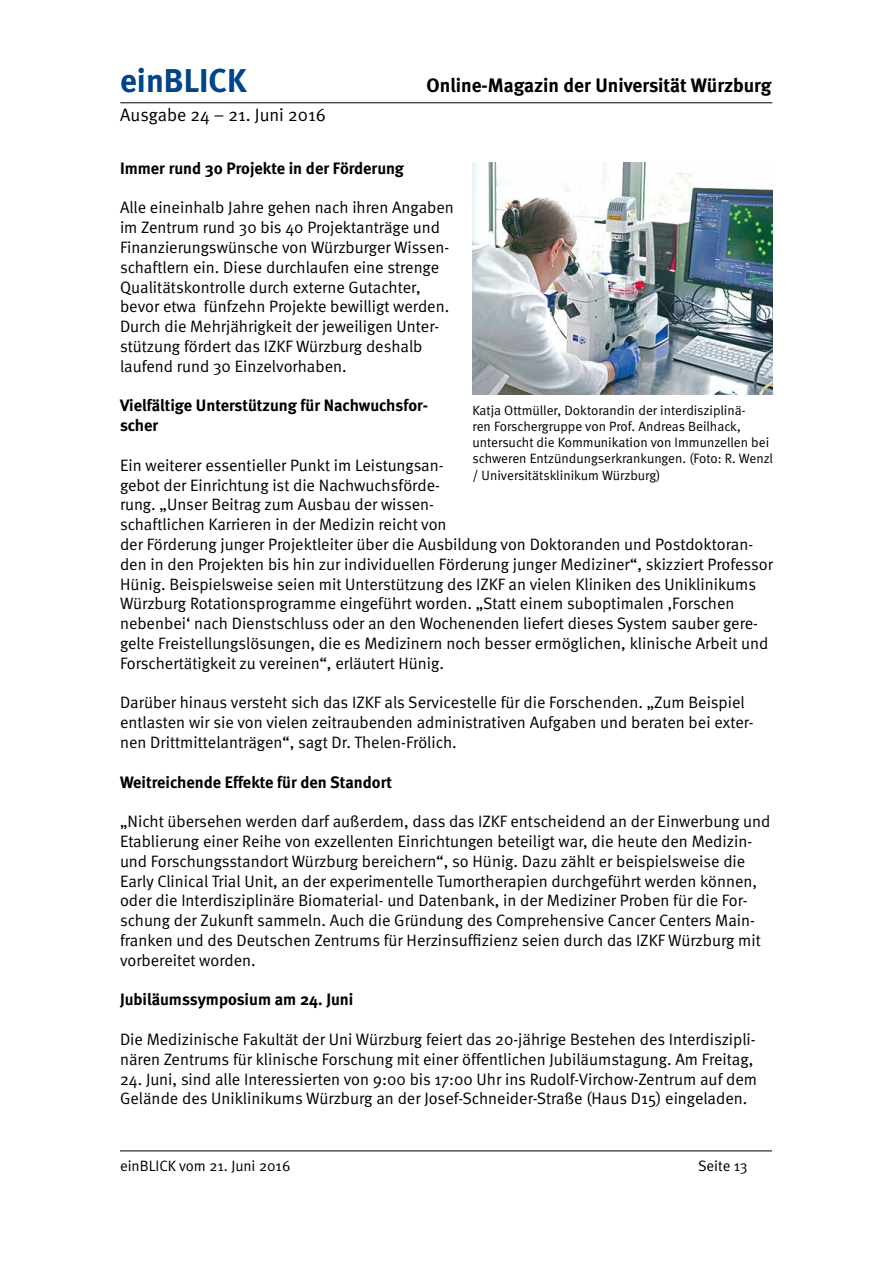
<style>
.page{position:relative;width:893px;height:1263px;background:#fff}
.page>*{position:absolute;margin:0;border:0;box-sizing:border-box;transform-origin:0 0}
.t1{font:700 33px "Meta";color:#004489}
.t2{font:700 19.5px "Meta";color:#000}
.t3{font:18px "Meta Normal";color:#000}
.t4{font:16.5px/19.8px "Meta Normal";color:#000}
.t5{font:700 16.5px/19.8px "Meta";color:#000}
.t6{font:15px "Meta Normal";color:#000}
.t7{font:13.5px/16.2px "Meta Normal";color:#000}
</style>
<div class="page">
<hr style="left:120px;top:102px;width:652px;height:1px;background:#000">
<hr style="left:120px;top:1150px;width:652px;height:1px;background:#000">
<img style="left:472px;top:162px;width:301px;height:233px">
<h1 class="t1" style="left:120px;top:61px;width:128px">einBLICK</h1>
<p class="t2" style="left:427px;top:74px;width:346px">Online-Magazin der Universität Würzburg</p>
<p class="t3" style="left:120px;top:105px;width:207px">Ausgabe 24 – 21. Juni 2016</p>
<p class="t5" style="left:120px;top:158px;width:286px">Immer rund 30 Projekte in der Förderung</p>
<p class="t4" style="left:120px;top:197px;width:335px">Alle eineinhalb Jahre gehen nach ihren Angaben im Zentrum rund 30 bis 40 Projektanträge und Finanzierungswünsche von Würzburger Wissen&shy;schaftlern ein. Diese durchlaufen eine strenge Qualitätskontrolle durch externe Gutachter, bevor etwa fünfzehn Projekte bewilligt werden.<br>Durch die Mehrjährigkeit der jeweiligen Unter&shy;stützung fördert das IZKF Würzburg deshalb laufend rund 30 Einzelvorhaben.</p>
<p class="t5" style="left:120px;top:395px;width:310px">Vielfältige Unterstützung für Nachwuchsfor&shy;scher</p>
<p class="t4" style="left:120px;top:455px;width:654px">Ein weiterer essentieller Punkt im Leistungsan-<br>gebot der Einrichtung ist die Nachwuchsförde-<br>rung. „Unser Beitrag zum Ausbau der wissen-<br>schaftlichen Karrieren in der Medizin reicht von<br>der Förderung junger Projektleiter über die Ausbildung von Doktoranden und Postdoktoran&shy;den in den Projekten bis hin zur individuellen Förderung junger Mediziner“, skizziert Professor Hünig. Beispielsweise seien mit Unterstützung des IZKF an vielen Kliniken des Uniklinikums Würzburg Rotationsprogramme eingeführt worden. „Statt einem suboptimalen ‚Forschen nebenbei‘ nach Dienstschluss oder an den Wochenenden liefert dieses System sauber gere&shy;gelte Freistellungslösungen, die es Medizinern noch besser ermöglichen, klinische Arbeit und Forschertätigkeit zu vereinen“, erläutert Hünig.</p>
<p class="t4" style="left:120px;top:692px;width:635px">Darüber hinaus versteht sich das IZKF als Servicestelle für die Forschenden. „Zum Beispiel entlasten wir sie von vielen zeitraubenden administrativen Aufgaben und beraten bei exter&shy;nen Drittmittelanträgen“, sagt Dr. Thelen-Frölich.</p>
<p class="t5" style="left:120px;top:772px;width:274px">Weitreichende Effekte für den Standort</p>
<p class="t4" style="left:120px;top:811px;width:652px">„Nicht übersehen werden darf außerdem, dass das IZKF entscheidend an der Einwerbung und Etablierung einer Reihe von exzellenten Einrichtungen beteiligt war, die heute den Medizin&shy;und Forschungsstandort Würzburg bereichern“, so Hünig. Dazu zählt er beispielsweise die Early Clinical Trial Unit, an der experimentelle Tumortherapien durchgeführt werden können, oder die Interdisziplinäre Biomaterial- und Datenbank, in der Mediziner Proben für die For&shy;schung der Zukunft sammeln. Auch die Gründung des Comprehensive Cancer Centers Main&shy;franken und des Deutschen Zentrums für Herzinsuffizienz seien durch das IZKF Würzburg mit vorbereitet worden.</p>
<p class="t5" style="left:120px;top:989px;width:235px">Jubiläumssymposium am 24. Juni</p>
<p class="t4" style="left:120px;top:1029px;width:637px">Die Medizinische Fakultät der Uni Würzburg feiert das 20-jährige Bestehen des Interdiszipli&shy;nären Zentrums für klinische Forschung mit einer öffentlichen Jubiläumstagung. Am Freitag,</p>
<p class="t4" style="left:120px;top:1069px;width:638px">24. Juni, sind alle Interessierten von 9:00 bis 17:00 Uhr ins Rudolf-Virchow-Zentrum auf dem<br>Gelände des Uniklinikums Würzburg an der Josef-Schneider-Straße (Haus D15) eingeladen.</p>
<p class="t7" style="left:472px;top:402px;width:302px">Katja Ottmüller, Doktorandin der interdisziplinä-<br>ren Forschergruppe von Prof. Andreas Beilhack, untersucht die Kommunikation von Immunzellen bei schweren Entzündungserkrankungen. (Foto: R. Wenzl / Universitätsklinikum Würzburg)</p>
<p class="t6" style="left:120px;top:1157px;width:172px">einBLICK vom 21. Juni 2016</p>
<p class="t6" style="left:698px;top:1157px;width:51px">Seite 13</p>
</div>
